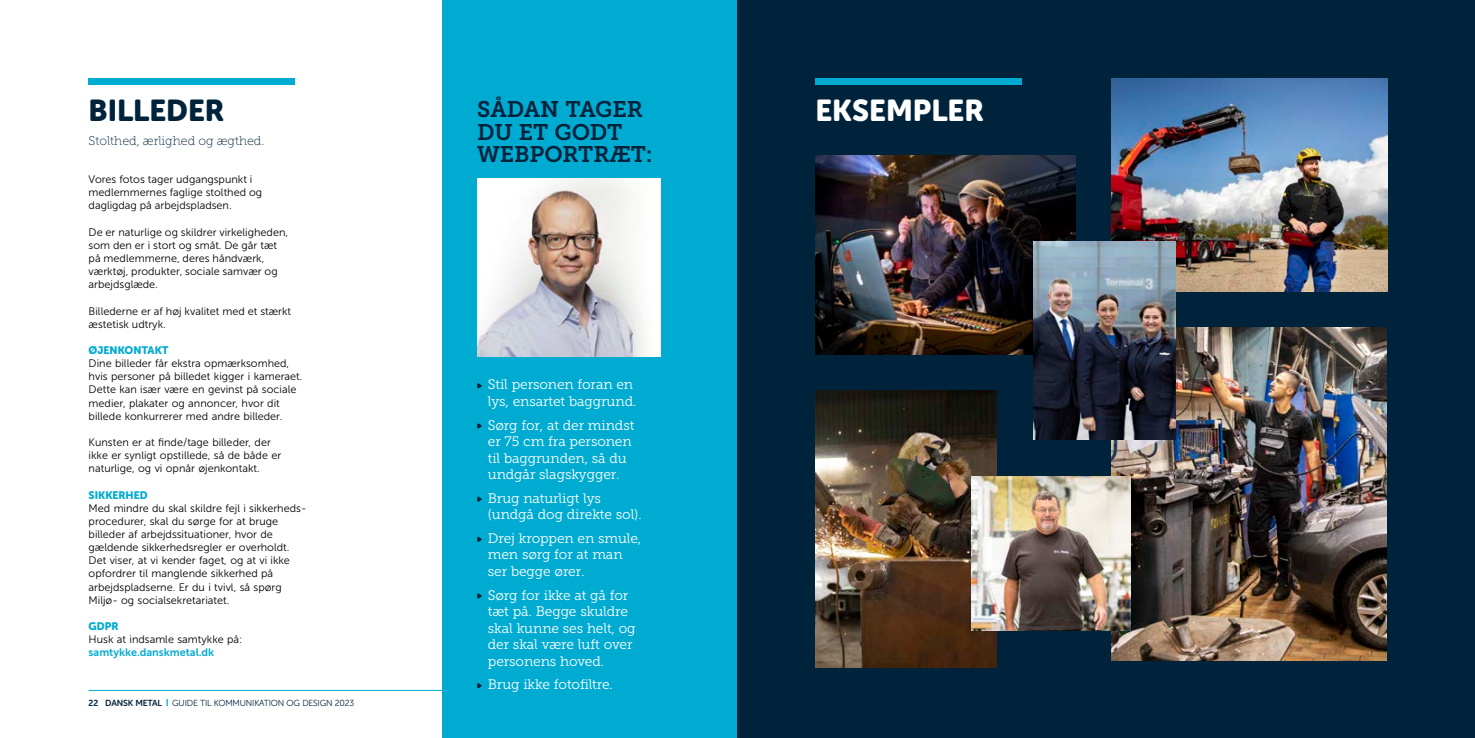
<style>
.page{position:relative;width:1475px;height:738px;background:#fff}
.page>*{position:absolute;margin:0;border:0;box-sizing:border-box;transform-origin:0 0}
.t1{font:30px "Museo Sans Rounded DM 900";color:#fff}
.t2{font:30px "Museo Sans Rounded DM 900";color:#00233c}
.t3{font:22.5px/22.5px "Museo Slab DM 700";letter-spacing:-.005em;color:#00233c}
.t4{font:13.75px/16.5px "Museo Slab DM 300";letter-spacing:-.005em;color:#fff}
.t5{font:12.5px "Museo Slab DM 100";color:#00233c}
.t6{font:10.88px/13.1px "Museo Sans DM 300";color:#000}
.t7{font:10.88px "Museo Sans Rounded DM 900";color:#00abd2}
.t8{font:10.88px "Museo Sans DM 700";color:#00abd2}
.t9{font:8.75px "Museo Sans Rounded DM 300";letter-spacing:-.02em;color:#00233c}
.s1{font-family:"Museo Sans Rounded DM 700"}
</style>
<div class="page">
<hr style="left:89px;top:689px;width:1296px;height:1px;background:#00abd2">
<svg style="left:166px;top:699px;width:2px;height:6px"></svg>
<div style="left:441px;top:0;width:296px;height:737px;background:#00abd2"></div>
<img style="left:477px;top:178px;width:183px;height:178px">
<svg style="left:477px;top:383px;width:5px;height:5px"></svg>
<svg style="left:477px;top:423px;width:5px;height:5px"></svg>
<svg style="left:477px;top:496px;width:5px;height:5px"></svg>
<svg style="left:477px;top:536px;width:5px;height:6px"></svg>
<svg style="left:477px;top:593px;width:5px;height:5px"></svg>
<svg style="left:477px;top:683px;width:5px;height:5px"></svg>
<div style="left:89px;top:78px;width:206px;height:6px;background:#00abd2"></div>
<div style="left:737px;top:0;width:737px;height:737px;background:#00233c"></div>
<div style="left:815px;top:78px;width:206px;height:6px;background:#00abd2"></div>
<img style="left:1111px;top:78px;width:275px;height:213px">
<img style="left:1111px;top:327px;width:274px;height:332px">
<img style="left:815px;top:390px;width:181px;height:276px">
<img style="left:815px;top:156px;width:259px;height:198px">
<img style="left:1033px;top:241px;width:142px;height:198px">
<img style="left:971px;top:476px;width:158px;height:153px">
<h1 class="t2" style="left:89px;top:93px;width:137px">BILLEDER</h1>
<p class="t5" style="left:89px;top:134px;width:177px">Stolthed, ærlighed og ægthed.</p>
<p class="t6" style="left:89px;top:173px;width:175px">Vores fotos tager udgangspunkt i medlemmernes faglige stolthed og dagligdag på arbejdspladsen.</p>
<p class="t6" style="left:89px;top:225px;width:201px">De er naturlige og skildrer virkeligheden, som den er i stort og småt. De går tæt på medlemmerne, deres håndværk, værktøj, produkter, sociale samvær og arbejdsglæde.</p>
<p class="t6" style="left:89px;top:304px;width:204px">Billederne er af høj kvalitet med et stærkt æstetisk udtryk.</p>
<p class="t7" style="left:89px;top:344px;width:82px">ØJENKONTAKT</p>
<p class="t6" style="left:89px;top:356px;width:215px">Dine billeder får ekstra opmærksomhed, hvis personer på billedet kigger i kameraet.<br>Dette kan især være en gevinst på sociale medier, plakater og annoncer, hvor dit billede konkurrerer med andre billeder.</p>
<p class="t6" style="left:89px;top:435px;width:194px">Kunsten er at finde/tage billeder, der ikke er synligt opstillede, så de både er naturlige, og vi opnår øjenkontakt.</p>
<p class="t7" style="left:89px;top:488px;width:61px">SIKKERHED</p>
<p class="t6" style="left:89px;top:501px;width:217px">Med mindre du skal skildre fejl i sikkerheds&shy;procedurer, skal du sørge for at bruge billeder af arbejdssituationer, hvor de gældende sikkerhedsregler er overholdt.<br>Det viser, at vi kender faget, og at vi ikke opfordrer til manglende sikkerhed på arbejdspladserne. Er du i tvivl, så spørg Miljø- og socialsekretariatet.</p>
<p class="t7" style="left:89px;top:619px;width:31px">GDPR</p>
<p class="t6" style="left:89px;top:632px;width:155px">Husk at indsamle samtykke på:</p>
<p class="t8" style="left:89px;top:646px;width:127px">samtykke.danskmetal.dk</p>
<p class="t9" style="left:89px;top:697px;width:267px"><span class="s1">22 DANSK METAL</span> GUIDE TIL KOMMUNIKATION OG DESIGN 2023</p>
<h2 class="t3" style="left:477px;top:98px;width:177px">SÅDAN TAGER<br>DU ET GODT<br>WEBPORTRÆT:</h2>
<p class="t4" style="left:488px;top:376px;width:150px">Stil personen foran en lys, ensartet baggrund.</p>
<p class="t4" style="left:488px;top:416px;width:148px">Sørg for, at der mindst er 75 cm fra personen til baggrunden, så du undgår slagskygger.</p>
<p class="t4" style="left:488px;top:489px;width:155px">Brug naturligt lys (undgå dog direkte sol).</p>
<p class="t4" style="left:488px;top:529px;width:155px">Drej kroppen en smule, men sørg for at man ser begge ører.</p>
<p class="t4" style="left:488px;top:586px;width:149px">Sørg for ikke at gå for tæt på. Begge skuldre skal kunne ses helt, og der skal være luft over personens hoved.</p>
<p class="t4" style="left:488px;top:675px;width:127px">Brug ikke fotofiltre.</p>
<h1 class="t1" style="left:815px;top:93px;width:169px">EKSEMPLER</h1>
</div>
